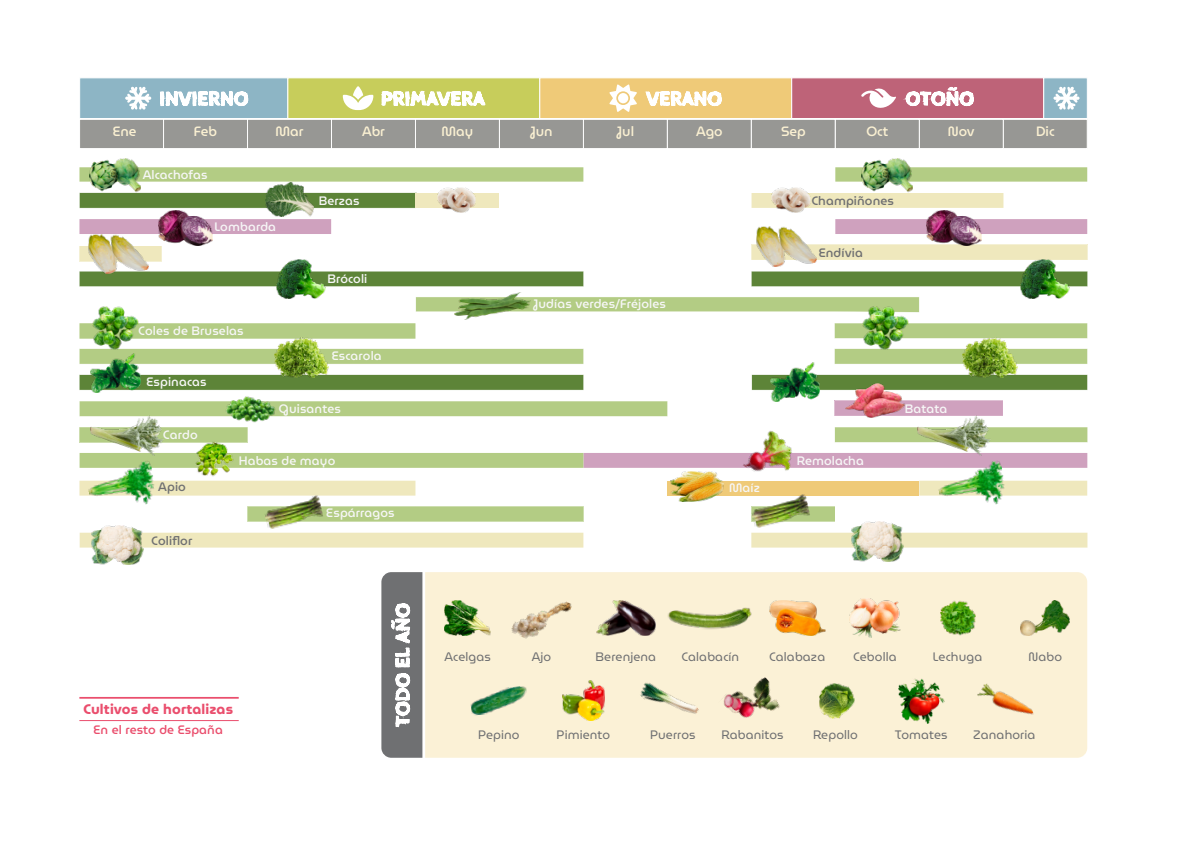
<style>
.page{position:relative;width:1191px;height:844px;background:#fff}
.page>*{position:absolute;margin:0;border:0;box-sizing:border-box;transform-origin:0 0}
.t1{font:100 14px "Museo Moderno";letter-spacing:.01em;color:#ea4e6d}
.t2{font:500 13.47px "Museo Moderno";color:#faf0d2}
.t3{font:500 12.25px "Museo Moderno";letter-spacing:.01em;color:#f6f6f6}
.t4{font:12.25px "Museo Moderno";letter-spacing:.01em;color:#6f7072}
.t5{font:500 12.25px "Museo Moderno";letter-spacing:.01em;color:#6f7072}
.t6{font:100 12.25px "Museo Moderno";letter-spacing:.01em;color:#ea4e6d}
</style>
<div class="page">
<div style="left:583px;top:119px;width:84px;height:30px;background:#979794;border:1px solid #fff"></div>
<div style="left:415px;top:119px;width:84px;height:30px;background:#979794;border:1px solid #fff"></div>
<div style="left:499px;top:119px;width:84px;height:30px;background:#979794;border:1px solid #fff"></div>
<div style="left:79px;top:119px;width:85px;height:30px;background:#979794;border:1px solid #fff"></div>
<div style="left:163px;top:119px;width:85px;height:30px;background:#979794;border:1px solid #fff"></div>
<div style="left:247px;top:119px;width:85px;height:30px;background:#979794;border:1px solid #fff"></div>
<div style="left:331px;top:119px;width:84px;height:30px;background:#979794;border:1px solid #fff"></div>
<div style="left:1003px;top:119px;width:84px;height:30px;background:#979794;border:1px solid #fff"></div>
<div style="left:667px;top:119px;width:84px;height:30px;background:#979794;border:1px solid #fff"></div>
<div style="left:919px;top:119px;width:84px;height:30px;background:#979794;border:1px solid #fff"></div>
<div style="left:751px;top:119px;width:84px;height:30px;background:#979794;border:1px solid #fff"></div>
<div style="left:835px;top:119px;width:84px;height:30px;background:#979794;border:1px solid #fff"></div>
<div style="left:1043px;top:78px;width:44px;height:41px;background:#8db5c5;border:1px solid #fff"></div>
<svg style="left:1053px;top:86px;width:26px;height:24px"></svg>
<svg style="left:80px;top:78px;width:964px;height:41px;background:#ccb895"></svg>
<svg style="left:79px;top:246px;width:83px;height:15px"></svg>
<div style="left:751px;top:244px;width:336px;height:16px;background:#efe8bd"></div>
<svg style="left:835px;top:167px;width:252px;height:14px;background:#b4cd86"></svg>
<svg style="left:79px;top:167px;width:504px;height:14px;background:#b4cc86"></svg>
<svg style="left:835px;top:219px;width:252px;height:15px;background:#cfa1be"></svg>
<svg style="left:79px;top:219px;width:252px;height:15px;background:#cfa1be"></svg>
<div style="left:79px;top:271px;width:505px;height:15px;background:#5d8438"></div>
<div style="left:751px;top:271px;width:336px;height:15px;background:#5d8438"></div>
<svg style="left:751px;top:374px;width:336px;height:16px;background:#668b44"></svg>
<svg style="left:79px;top:323px;width:336px;height:15px;background:#b4cc86"></svg>
<svg style="left:834px;top:323px;width:253px;height:15px;background:#b4cd86"></svg>
<svg style="left:79px;top:348px;width:505px;height:16px;background:#b7cf8b"></svg>
<svg style="left:834px;top:348px;width:253px;height:16px;background:#b7ce8a"></svg>
<div style="left:79px;top:401px;width:588px;height:15px;background:#b3cc84"></div>
<svg style="left:416px;top:297px;width:503px;height:15px;background:#b6ce89"></svg>
<svg style="left:79px;top:427px;width:169px;height:15px"></svg>
<svg style="left:834px;top:427px;width:253px;height:15px;background:#b4cd86"></svg>
<svg style="left:79px;top:480px;width:336px;height:15px;background:#efe9c0"></svg>
<svg style="left:919px;top:480px;width:168px;height:15px"></svg>
<div style="left:80px;top:532px;width:503px;height:15px;background:#efe8bd"></div>
<svg style="left:751px;top:532px;width:336px;height:15px;background:#efe9c0"></svg>
<svg style="left:810px;top:506px;width:25px;height:16px"></svg>
<svg style="left:247px;top:506px;width:337px;height:15px;background:#b4cd87"></svg>
<svg style="left:80px;top:453px;width:1007px;height:14px;background:#c0b7a0"></svg>
<svg style="left:79px;top:193px;width:336px;height:15px;background:#5e8539"></svg>
<div style="left:415px;top:193px;width:84px;height:15px;background:#efe8bd"></div>
<div style="left:751px;top:193px;width:252px;height:15px;background:#efe8bd"></div>
<svg style="left:79px;top:374px;width:505px;height:16px;background:#668b43"></svg>
<svg style="left:834px;top:400px;width:169px;height:16px;background:#d0a3bf"></svg>
<div style="left:667px;top:480px;width:252px;height:15px;background:#efca78"></div>
<img style="left:90px;top:158px;width:51px;height:35px">
<img style="left:861px;top:158px;width:51px;height:35px">
<img style="left:266px;top:182px;width:47px;height:35px">
<img style="left:158px;top:210px;width:55px;height:35px">
<img style="left:926px;top:210px;width:55px;height:35px">
<img style="left:276px;top:259px;width:49px;height:39px">
<img style="left:1020px;top:259px;width:49px;height:39px">
<img style="left:92px;top:306px;width:46px;height:44px">
<img style="left:862px;top:305px;width:46px;height:45px">
<img style="left:274px;top:337px;width:55px;height:40px">
<img style="left:962px;top:337px;width:55px;height:40px">
<img style="left:90px;top:353px;width:50px;height:40px">
<img style="left:770px;top:362px;width:50px;height:39px">
<img style="left:454px;top:292px;width:76px;height:27px">
<img style="left:225px;top:396px;width:51px;height:27px">
<img style="left:195px;top:441px;width:39px;height:35px">
<img style="left:742px;top:430px;width:59px;height:51px">
<img style="left:935px;top:460px;width:73px;height:45px">
<img style="left:85px;top:460px;width:73px;height:45px">
<img style="left:670px;top:471px;width:53px;height:30px">
<img style="left:845px;top:383px;width:60px;height:35px">
<img style="left:91px;top:415px;width:72px;height:40px">
<img style="left:917px;top:415px;width:73px;height:40px">
<img style="left:263px;top:495px;width:60px;height:34px">
<img style="left:750px;top:494px;width:60px;height:34px">
<img style="left:437px;top:187px;width:38px;height:25px">
<img style="left:772px;top:187px;width:38px;height:25px">
<img style="left:88px;top:234px;width:61px;height:40px">
<img style="left:756px;top:226px;width:61px;height:40px">
<img style="left:91px;top:525px;width:52px;height:39px">
<img style="left:851px;top:521px;width:52px;height:40px">
<div style="left:425px;top:572px;width:662px;height:185px;background:#fbf1d6"></div>
<img style="left:597px;top:600px;width:58px;height:35px">
<img style="left:667px;top:605px;width:86px;height:25px">
<img style="left:849px;top:598px;width:51px;height:39px">
<img style="left:940px;top:600px;width:35px;height:35px">
<img style="left:1020px;top:600px;width:49px;height:35px">
<img style="left:445px;top:600px;width:46px;height:35px">
<img style="left:898px;top:678px;width:46px;height:44px">
<img style="left:975px;top:673px;width:58px;height:54px">
<img style="left:510px;top:585px;width:62px;height:65px">
<svg style="left:381px;top:572px;width:41px;height:185px;background:#868789"></svg>
<img style="left:820px;top:683px;width:34px;height:35px">
<img style="left:636px;top:668px;width:63px;height:64px">
<img style="left:469px;top:685px;width:59px;height:30px">
<img style="left:562px;top:680px;width:43px;height:40px">
<img style="left:718px;top:665px;width:69px;height:70px">
<img style="left:769px;top:600px;width:57px;height:35px">
<hr style="left:79px;top:696px;width:160px;height:2px;background:#ea4e6d">
<hr style="left:79px;top:720px;width:160px;height:1px;background:#ea4e6d">
<p class="t2" style="left:113px;top:121px;width:25px">Ene</p>
<p class="t2" style="left:194px;top:121px;width:25px">Feb</p>
<p class="t2" style="left:275px;top:121px;width:29px">Mar</p>
<p class="t2" style="left:362px;top:121px;width:24px">Abr</p>
<p class="t2" style="left:441px;top:121px;width:33px">May</p>
<p class="t2" style="left:530px;top:121px;width:24px">Jun</p>
<p class="t2" style="left:616px;top:121px;width:19px">Jul</p>
<p class="t2" style="left:696px;top:121px;width:28px">Ago</p>
<p class="t2" style="left:781px;top:121px;width:26px">Sep</p>
<p class="t2" style="left:866px;top:121px;width:23px">Oct</p>
<p class="t2" style="left:948px;top:121px;width:28px">Nov</p>
<p class="t2" style="left:1036px;top:121px;width:20px">Dic</p>
<p class="t3" style="left:143px;top:165px;width:66px">Alcachofas</p>
<p class="t3" style="left:319px;top:191px;width:42px">Berzas</p>
<p class="t3" style="left:214px;top:218px;width:63px">Lombarda</p>
<p class="t5" style="left:811px;top:191px;width:84px">Champiñones</p>
<p class="t3" style="left:139px;top:321px;width:107px">Coles de Bruselas</p>
<p class="t3" style="left:146px;top:372px;width:62px">Espinacas</p>
<p class="t3" style="left:327px;top:270px;width:41px">Brócoli</p>
<p class="t3" style="left:332px;top:346px;width:51px">Escarola</p>
<p class="t3" style="left:533px;top:294px;width:134px">Judías verdes/Fréjoles</p>
<p class="t5" style="left:818px;top:243px;width:46px">Endívia</p>
<p class="t3" style="left:163px;top:425px;width:36px">Cardo</p>
<p class="t5" style="left:158px;top:477px;width:29px">Apio</p>
<p class="t5" style="left:152px;top:531px;width:42px">Coliflor</p>
<p class="t3" style="left:279px;top:399px;width:63px">Guisantes</p>
<p class="t3" style="left:239px;top:451px;width:98px">Habas de mayo</p>
<p class="t3" style="left:797px;top:451px;width:69px">Remolacha</p>
<p class="t3" style="left:729px;top:478px;width:32px">Maíz</p>
<p class="t3" style="left:326px;top:503px;width:70px">Espárragos</p>
<p class="t3" style="left:905px;top:399px;width:44px">Batata</p>
<p class="t4" style="left:444px;top:647px;width:48px">Acelgas</p>
<p class="t4" style="left:531px;top:647px;width:21px">Ajo</p>
<p class="t4" style="left:769px;top:647px;width:57px">Calabaza</p>
<p class="t4" style="left:853px;top:647px;width:45px">Cebolla</p>
<p class="t4" style="left:595px;top:647px;width:62px">Berenjena</p>
<p class="t4" style="left:682px;top:647px;width:59px">Calabacín</p>
<p class="t4" style="left:932px;top:647px;width:51px">Lechuga</p>
<p class="t4" style="left:1028px;top:647px;width:35px">Nabo</p>
<p class="t1" style="left:83px;top:698px;width:151px">Cultivos de hortalizas</p>
<p class="t6" style="left:94px;top:719px;width:131px">En el resto de España</p>
<p class="t4" style="left:478px;top:725px;width:43px">Pepino</p>
<p class="t4" style="left:556px;top:725px;width:55px">Pimiento</p>
<p class="t4" style="left:721px;top:725px;width:64px">Rabanitos</p>
<p class="t4" style="left:650px;top:725px;width:47px">Puerros</p>
<p class="t4" style="left:813px;top:725px;width:46px">Repollo</p>
<p class="t4" style="left:895px;top:725px;width:54px">Tomates</p>
<p class="t4" style="left:973px;top:725px;width:64px">Zanahoria</p>
</div>
